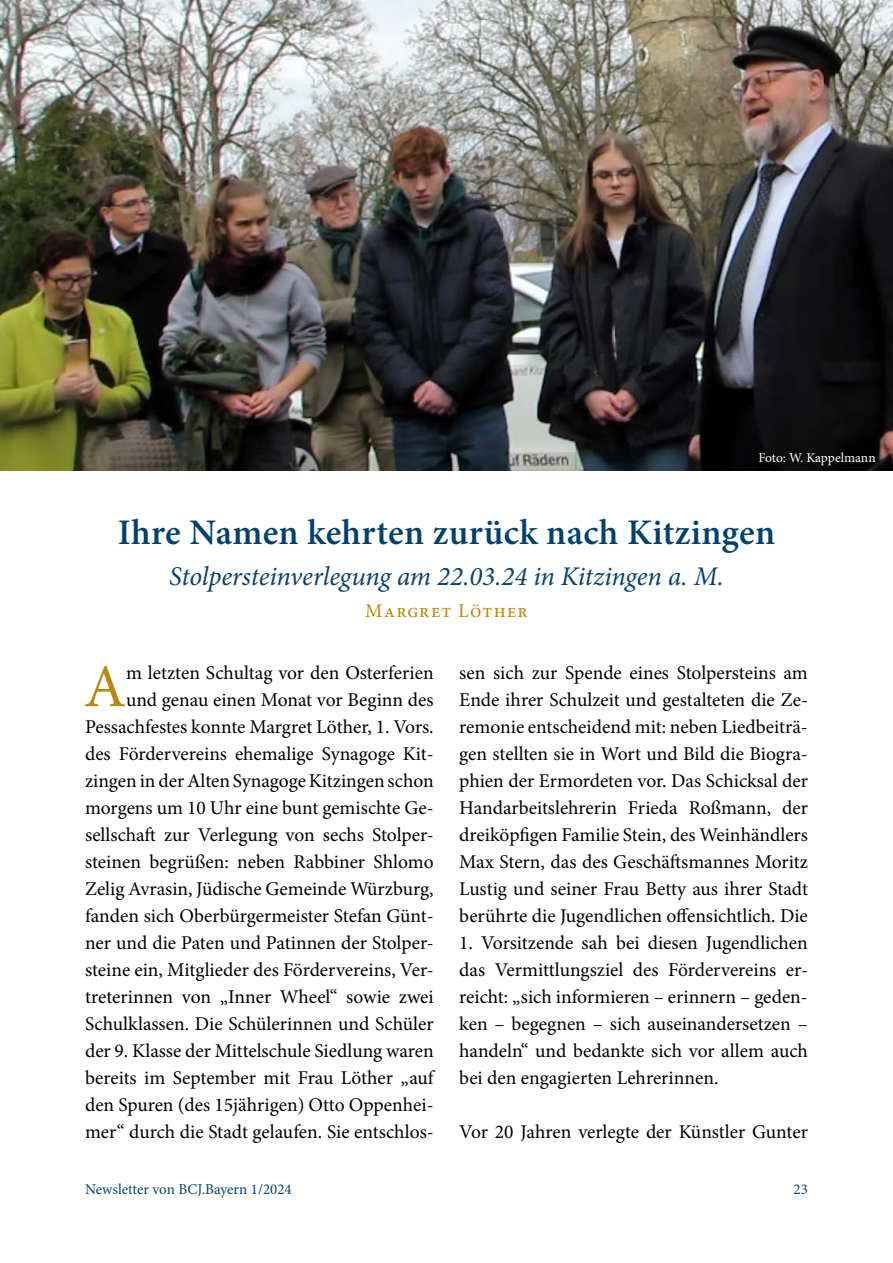
<style>
.page{position:relative;width:893px;height:1263px;background:#fff}
.page>*{position:absolute;margin:0;border:0;box-sizing:border-box;transform-origin:0 0}
.t1{font:61.05px "Minion Pro";color:#bc880e}
.t2{font:600 36px "Minion Pro";letter-spacing:.005em;color:#00416e}
.t3{font:italic 27px "Minion Pro";letter-spacing:-.01em;color:#08426c}
.t4{font:19.5px/27px "Minion Pro";letter-spacing:-.005em;color:#000;text-align:justify}
.t5{font:19.5px "Minion Pro";letter-spacing:.06em;color:#bd8802}
.t6{font:15px "Minion Pro";color:#08426c}
.t7{font:13.5px "Minion Pro";color:#fff}
</style>
<div class="page">
<img style="left:0;top:0;width:893px;height:470px">
<p class="t7" style="left:758px;top:449px;width:119px">Foto: W. Kappelmann</p>
<h2 class="t2" style="left:118px;top:508px;width:659px">Ihre Namen kehrten zurück nach Kitzingen</h2>
<h3 class="t3" style="left:169px;top:558px;width:556px">Stolpersteinverlegung am 22.03.24 in Kitzingen a. M.</h3>
<p class="t5" style="left:365px;top:598px;width:164px">Margret Löther</p>
<p class="t4" style="left:85px;top:659px;width:352px;text-align:right">m letzten Schultag vor den Osterferien<br>und genau einen Monat vor Beginn des Pessachfestes konnte Margret Löther, 1. Vors. des Fördervereins ehemalige Synagoge Kit&shy;zingen in der Alten Synagoge Kitzingen schon morgens um 10 Uhr eine bunt gemischte Ge&shy;sellschaft zur Verlegung von sechs Stolper&shy;steinen begrüßen: neben Rabbiner Shlomo Zelig Avrasin, Jüdische Gemeinde Würzburg, fanden sich Oberbürgermeister Stefan Günt&shy;ner und die Paten und Patinnen der Stolper&shy;steine ein, Mitglieder des Fördervereins, Ver&shy;treterinnen von „Inner Wheel“ sowie zwei Schulklassen. Die Schülerinnen und Schüler der 9. Klasse der Mittelschule Siedlung waren bereits im September mit Frau Löther „auf den Spuren (des 15jährigen) Otto Oppenhei&shy;mer“ durch die Stadt gelaufen. Sie entschlos-</p>
<h1 class="t1" style="left:84px;top:646px;width:44px">A</h1>
<p class="t4" style="left:459px;top:659px;width:350px">sen sich zur Spende eines Stolpersteins am Ende ihrer Schulzeit und gestalteten die Ze&shy;remonie entscheidend mit: neben Liedbeiträ&shy;gen stellten sie in Wort und Bild die Biogra&shy;phien der Ermordeten vor. Das Schicksal der Handarbeitslehrerin Frieda Roßmann, der dreiköpfigen Familie Stein, des Weinhändlers Max Stern, das des Geschäftsmannes Moritz Lustig und seiner Frau Betty aus ihrer Stadt berührte die Jugendlichen offensichtlich. Die</p>
<p class="t4" style="left:459px;top:929px;width:350px">1. Vorsitzende sah bei diesen Jugendlichen das Vermittlungsziel des Fördervereins er&shy;reicht: „sich informieren – erinnern – geden&shy;ken – begegnen – sich auseinandersetzen – handeln“ und bedankte sich vor allem auch bei den engagierten Lehrerinnen.</p>
<p class="t4" style="left:459px;top:1119px;width:350px">Vor 20 Jahren verlegte der Künstler Gunter</p>
<p class="t6" style="left:85px;top:1179px;width:208px">Newsletter von BCJ.Bayern 1/2024</p>
<p class="t6" style="left:793px;top:1179px;width:16px">23</p>
</div>
